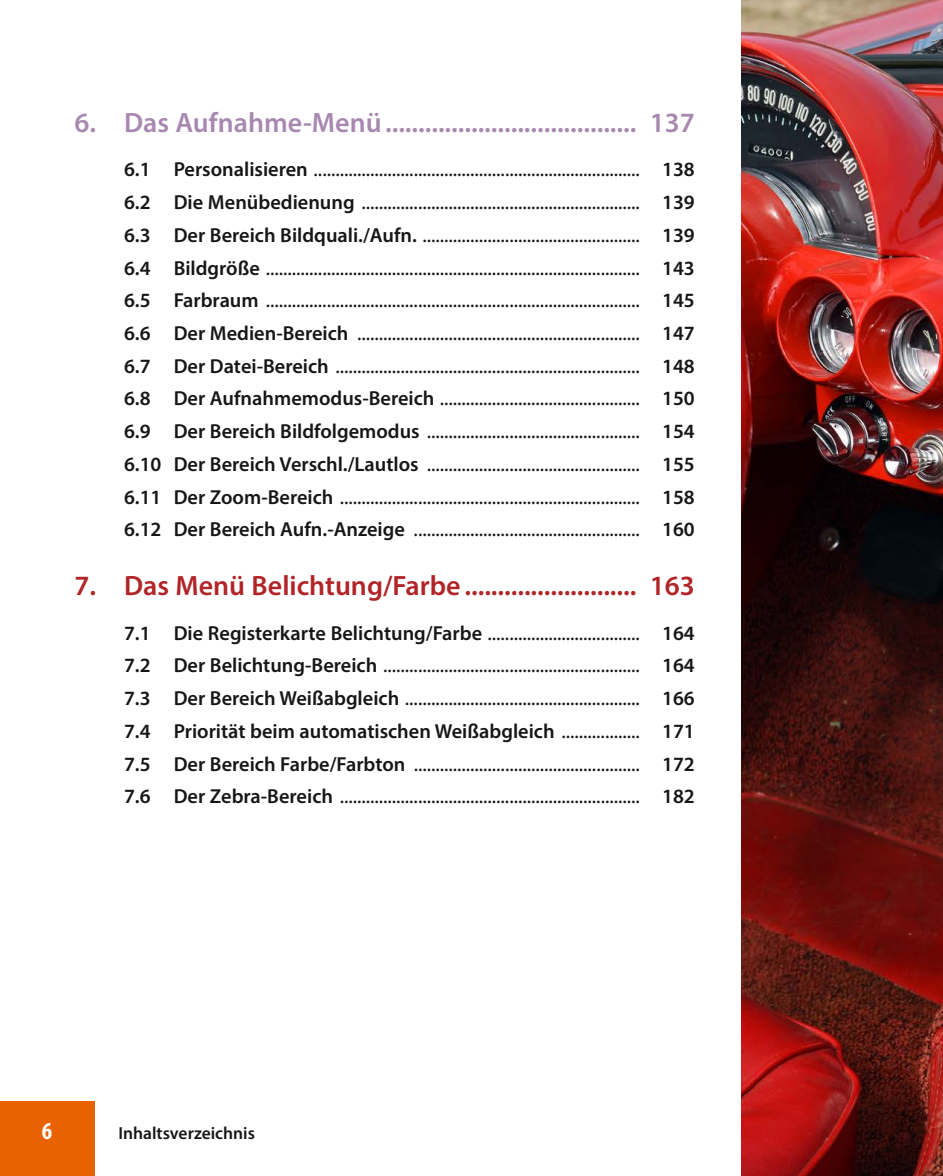
<style>
.page{position:relative;width:943px;height:1176px;background:#fff}
.page>*{position:absolute;margin:0;border:0;box-sizing:border-box;transform-origin:0 0}
.t1{font:600 28px "Myriad Pro";color:#a888b1}
.t2{font:600 28px "Myriad Pro";color:#b12427}
.t3{font:700 condensed 24.5px "Myriad Pro";color:#fff}
.t4{font:21px "Myriad Pro";color:#151616}
.t5{font:600 20.3px "Myriad Pro";color:#151616}
.t6{font:600 17.5px "Myriad Pro";color:#151616}
.s1{font-weight:600;font-size:20.3px}
.s2{font-weight:400;font-size:21px}
</style>
<div class="page">
<div style="left:0;top:1101px;width:94px;height:75px;background:#e86202"></div>
<img style="left:741px;top:0;width:202px;height:1176px">
<p class="t1" style="left:74px;top:105px;width:622px">6. Das Aufnahme-Menü...................................... 137</p>
<p class="t4" style="left:124px;top:156px;width:572px"><span class="s1">6.1 Personalisieren</span> ........................................................................... <span class="s1">138</span></p>
<p class="t4" style="left:124px;top:189px;width:572px"><span class="s1">6.2 Die Menübedienung</span> ................................................................ <span class="s1">139</span></p>
<p class="t4" style="left:124px;top:222px;width:572px"><span class="s1">6.3 Der Bereich Bildquali./Aufn.</span> .................................................. <span class="s1">139</span></p>
<p class="t4" style="left:124px;top:254px;width:572px"><span class="s1">6.4 Bildgröße</span> ...................................................................................... <span class="s1">143</span></p>
<p class="t4" style="left:124px;top:287px;width:572px"><span class="s1">6.5 Farbraum</span> ...................................................................................... <span class="s1">145</span></p>
<p class="t4" style="left:124px;top:320px;width:572px"><span class="s1">6.6 Der Medien-Bereich</span> ................................................................. <span class="s1">147</span></p>
<p class="t4" style="left:124px;top:353px;width:572px"><span class="s1">6.7 Der Datei-Bereich</span> ...................................................................... <span class="s1">148</span></p>
<p class="t4" style="left:124px;top:385px;width:572px"><span class="s1">6.8 Der Aufnahmemodus-Bereich</span> .............................................. <span class="s1">150</span></p>
<p class="t4" style="left:124px;top:418px;width:572px"><span class="s1">6.9 Der Bereich Bildfolgemodus</span> ................................................. <span class="s1">154</span></p>
<p class="t4" style="left:124px;top:451px;width:572px"><span class="s1">6.10 Der Bereich Verschl./Lautlos</span> ................................................. <span class="s1">155</span></p>
<p class="t4" style="left:124px;top:484px;width:572px"><span class="s1">6.11 Der Zoom-Bereich</span> ..................................................................... <span class="s1">158</span></p>
<p class="t4" style="left:124px;top:516px;width:572px"><span class="s1">6.12 Der Bereich Aufn.-Anzeige</span> .................................................... <span class="s1">160</span></p>
<p class="t2" style="left:74px;top:568px;width:622px">7. Das Menü Belichtung/Farbe .......................... 163</p>
<p class="t5" style="left:124px;top:620px;width:572px">7.1 Die Registerkarte Belichtung/Farbe <span class="s2">...................................</span> 164</p>
<p class="t4" style="left:124px;top:652px;width:572px"><span class="s1">7.2 Der Belichtung-Bereich</span> ........................................................... <span class="s1">164</span></p>
<p class="t4" style="left:124px;top:685px;width:572px"><span class="s1">7.3 Der Bereich Weißabgleich</span> ...................................................... <span class="s1">166</span></p>
<p class="t5" style="left:124px;top:718px;width:572px">7.4 Priorität beim automatischen Weißabgleich <span class="s2">..................</span> 171</p>
<p class="t4" style="left:124px;top:750px;width:572px"><span class="s1">7.5 Der Bereich Farbe/Farbton</span> .................................................... <span class="s1">172</span></p>
<p class="t4" style="left:124px;top:783px;width:572px"><span class="s1">7.6 Der Zebra-Bereich</span> ..................................................................... <span class="s1">182</span></p>
<p class="t3" style="left:42px;top:1115px;width:12px">6</p>
<p class="t6" style="left:118px;top:1121px;width:138px">Inhaltsverzeichnis</p>
</div>
